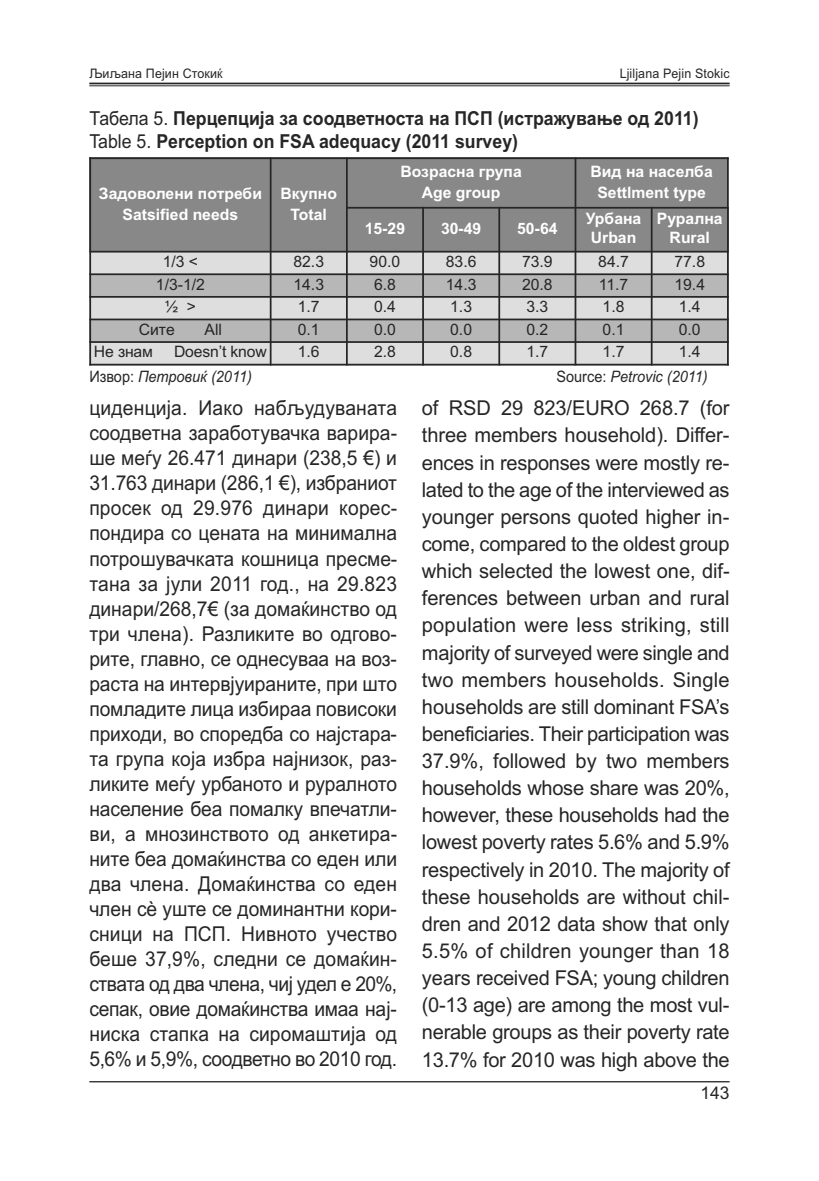
<style>
.page{position:relative;width:819px;height:1181px;background:#fff}
.page>*{position:absolute;margin:0;border:0;box-sizing:border-box;transform-origin:0 0}
.t1{font:20.47px/25px "Arial";letter-spacing:-.015em;color:#272627;text-align:justify;scale:.94 1}
.t2{font:20.47px/27.1px "Arial";letter-spacing:-.015em;color:#272627;text-align:justify}
.t3{font:700 19.25px/23.1px "Arial";color:#272627;scale:.92 1}
.t4{font:17.5px "Arial";color:#272627}
.t5{font:15.75px "Arial";color:#272627}
.t6{font:700 15.75px/21px "Arial";color:#fff;text-align:center}
.t7{font:italic 15.75px "Arial";color:#272627;scale:.92 1}
.t8{font:13.12px "Arial";letter-spacing:.01em;color:#272627;scale:.95 1}
.s1{font-weight:400}
.s2{font-style:normal}
</style>
<div class="page">
<hr style="left:89px;top:83px;width:640px;height:1px;background:#272627">
<hr style="left:89px;top:85px;width:640px;height:1px;background:#272627">
<hr style="left:89px;top:1081px;width:640px;height:1px;background:#272627">
<div style="left:89px;top:157px;width:181px;height:95px;background:#888"></div>
<div style="left:270px;top:157px;width:77px;height:95px;background:#888"></div>
<div style="left:347px;top:157px;width:228px;height:51px;background:#888"></div>
<div style="left:575px;top:157px;width:152px;height:51px;background:#888"></div>
<div style="left:347px;top:208px;width:76px;height:44px;background:#888"></div>
<div style="left:423px;top:208px;width:76px;height:44px;background:#888"></div>
<div style="left:499px;top:208px;width:76px;height:44px;background:#888"></div>
<div style="left:575px;top:208px;width:76px;height:44px;background:#888"></div>
<div style="left:651px;top:208px;width:77px;height:44px;background:#888"></div>
<div style="left:89px;top:252px;width:181px;height:22px;background:#dfdedf"></div>
<div style="left:270px;top:252px;width:77px;height:22px;background:#dfdedf"></div>
<div style="left:347px;top:252px;width:76px;height:22px;background:#dfdedf"></div>
<div style="left:423px;top:252px;width:76px;height:22px;background:#dfdedf"></div>
<div style="left:499px;top:252px;width:76px;height:22px;background:#dfdedf"></div>
<div style="left:575px;top:252px;width:76px;height:22px;background:#dfdedf"></div>
<div style="left:651px;top:252px;width:77px;height:22px;background:#dfdedf"></div>
<div style="left:89px;top:274px;width:181px;height:23px;background:#b8b7b8"></div>
<div style="left:270px;top:274px;width:77px;height:23px;background:#b8b7b8"></div>
<div style="left:347px;top:274px;width:76px;height:23px;background:#b8b7b8"></div>
<div style="left:423px;top:274px;width:76px;height:23px;background:#b8b7b8"></div>
<div style="left:499px;top:274px;width:76px;height:23px;background:#b8b7b8"></div>
<div style="left:575px;top:274px;width:76px;height:23px;background:#b8b7b8"></div>
<div style="left:651px;top:274px;width:77px;height:23px;background:#b8b7b8"></div>
<div style="left:89px;top:297px;width:181px;height:22px;background:#dfdedf"></div>
<div style="left:270px;top:297px;width:77px;height:22px;background:#dfdedf"></div>
<div style="left:347px;top:297px;width:76px;height:22px;background:#dfdedf"></div>
<div style="left:423px;top:297px;width:76px;height:22px;background:#dfdedf"></div>
<div style="left:499px;top:297px;width:76px;height:22px;background:#dfdedf"></div>
<div style="left:575px;top:297px;width:76px;height:22px;background:#dfdedf"></div>
<div style="left:651px;top:297px;width:77px;height:22px;background:#dfdedf"></div>
<div style="left:89px;top:319px;width:181px;height:23px;background:#b8b7b8"></div>
<div style="left:270px;top:319px;width:77px;height:23px;background:#b8b7b8"></div>
<div style="left:347px;top:319px;width:76px;height:23px;background:#b8b7b8"></div>
<div style="left:423px;top:319px;width:76px;height:23px;background:#b8b7b8"></div>
<div style="left:499px;top:319px;width:76px;height:23px;background:#b8b7b8"></div>
<div style="left:575px;top:319px;width:76px;height:23px;background:#b8b7b8"></div>
<div style="left:651px;top:319px;width:77px;height:23px;background:#b8b7b8"></div>
<div style="left:89px;top:342px;width:181px;height:23px;background:#dfdedf"></div>
<div style="left:270px;top:342px;width:77px;height:23px;background:#dfdedf"></div>
<div style="left:347px;top:342px;width:76px;height:23px;background:#dfdedf"></div>
<div style="left:423px;top:342px;width:76px;height:23px;background:#dfdedf"></div>
<div style="left:499px;top:342px;width:76px;height:23px;background:#dfdedf"></div>
<div style="left:575px;top:342px;width:76px;height:23px;background:#dfdedf"></div>
<div style="left:651px;top:342px;width:77px;height:23px;background:#dfdedf"></div>
<hr style="left:89px;top:157px;width:2px;height:208px;background:#272627">
<hr style="left:270px;top:157px;width:1px;height:208px;background:#272627">
<hr style="left:346px;top:157px;width:2px;height:208px;background:#272627">
<hr style="left:422px;top:207px;width:2px;height:158px;background:#272627">
<hr style="left:498px;top:207px;width:2px;height:158px;background:#272627">
<hr style="left:574px;top:157px;width:2px;height:208px;background:#272627">
<hr style="left:650px;top:207px;width:2px;height:158px;background:#272627">
<hr style="left:727px;top:157px;width:1px;height:208px;background:#272627">
<hr style="left:89px;top:157px;width:639px;height:2px;background:#272627">
<hr style="left:346px;top:207px;width:382px;height:2px;background:#272627">
<hr style="left:89px;top:251px;width:639px;height:1px;background:#272627">
<hr style="left:89px;top:273px;width:639px;height:2px;background:#272627">
<hr style="left:89px;top:296px;width:639px;height:2px;background:#272627">
<hr style="left:89px;top:318px;width:639px;height:2px;background:#272627">
<hr style="left:89px;top:341px;width:639px;height:2px;background:#272627">
<hr style="left:89px;top:364px;width:639px;height:1px;background:#272627">
<p class="t8" style="left:89px;top:66px;width:142px">Љиљана Пејин Стокиќ</p>
<p class="t8" style="left:619px;top:66px;width:117px">Ljiljana Pejin Stokic</p>
<p class="t3" style="left:89px;top:106px;width:663px"><span class="s1">Табела 5.</span> Перцепција за соодветноста на ПСП (истражување од 2011)<br><span class="s1">Table 5.</span> Perception on FSA adequacy (2011 survey)</p>
<p class="t6" style="left:99px;top:183px;width:165px">Задоволени потреби<br>Satsified needs</p>
<p class="t6" style="left:280px;top:183px;width:58px">Вкупно<br>Total</p>
<p class="t6" style="left:400px;top:161px;width:123px">Возрасна група<br>Age group</p>
<p class="t6" style="left:590px;top:161px;width:124px">Вид на населба<br>Settlment type</p>
<p class="t6" style="left:365px;top:218px;width:42px">15-29</p>
<p class="t6" style="left:441px;top:218px;width:42px">30-49</p>
<p class="t6" style="left:517px;top:218px;width:42px">50-64</p>
<p class="t6" style="left:585px;top:209px;width:57px;line-height:19.2px">Урбана<br>Urban</p>
<p class="t6" style="left:657px;top:209px;width:67px;line-height:19.2px">Рурална<br>Rural</p>
<p class="t5" style="left:163px;top:252px;width:37px">1/3 &lt;</p>
<p class="t5" style="left:293px;top:252px;width:32px">82.3</p>
<p class="t5" style="left:369px;top:252px;width:32px">90.0</p>
<p class="t5" style="left:446px;top:252px;width:32px">83.6</p>
<p class="t5" style="left:522px;top:252px;width:32px">73.9</p>
<p class="t5" style="left:598px;top:252px;width:32px">84.7</p>
<p class="t5" style="left:674px;top:252px;width:32px">77.8</p>
<p class="t5" style="left:156px;top:275px;width:51px">1/3-1/2</p>
<p class="t5" style="left:293px;top:275px;width:32px">14.3</p>
<p class="t5" style="left:374px;top:275px;width:23px">6.8</p>
<p class="t5" style="left:446px;top:275px;width:32px">14.3</p>
<p class="t5" style="left:522px;top:275px;width:32px">20.8</p>
<p class="t5" style="left:598px;top:275px;width:31px">11.7</p>
<p class="t5" style="left:674px;top:275px;width:32px">19.4</p>
<p class="t5" style="left:165px;top:297px;width:33px">½ &gt;</p>
<p class="t5" style="left:298px;top:297px;width:23px">1.7</p>
<p class="t5" style="left:374px;top:297px;width:23px">0.4</p>
<p class="t5" style="left:450px;top:297px;width:23px">1.3</p>
<p class="t5" style="left:526px;top:297px;width:23px">3.3</p>
<p class="t5" style="left:602px;top:297px;width:23px">1.8</p>
<p class="t5" style="left:678px;top:297px;width:23px">1.4</p>
<p class="t5" style="left:139px;top:320px;width:37px">Сите</p>
<p class="t5" style="left:204px;top:320px;width:19px">All</p>
<p class="t5" style="left:298px;top:320px;width:23px">0.1</p>
<p class="t5" style="left:374px;top:320px;width:23px">0.0</p>
<p class="t5" style="left:450px;top:320px;width:23px">0.0</p>
<p class="t5" style="left:526px;top:320px;width:23px">0.2</p>
<p class="t5" style="left:602px;top:320px;width:23px">0.1</p>
<p class="t5" style="left:678px;top:320px;width:23px">0.0</p>
<p class="t5" style="left:94px;top:343px;width:61px">Не знам</p>
<p class="t5" style="left:174px;top:343px;width:94px">Doesn’t know</p>
<p class="t5" style="left:298px;top:343px;width:23px">1.6</p>
<p class="t5" style="left:374px;top:343px;width:23px">2.8</p>
<p class="t5" style="left:450px;top:343px;width:23px">0.8</p>
<p class="t5" style="left:526px;top:343px;width:23px">1.7</p>
<p class="t5" style="left:602px;top:343px;width:23px">1.7</p>
<p class="t5" style="left:678px;top:343px;width:23px">1.4</p>
<p class="t7" style="left:89px;top:367px;width:178px"><span class="s2">Извор:</span> Петровиќ (2011)</p>
<p class="t7" style="left:556px;top:367px;width:166px"><span class="s2">Source:</span> Petrovic (2011)</p>
<p class="t1" style="left:89px;top:396px;width:329px">циденција. Иако набљудуваната соодветна заработувачка варира&shy;ше меѓу 26.471 динари (238,5 €) и 31.763 динари (286,1 €), избраниот просек од 29.976 динари корес&shy;пондира со цената на минимална потрошувачката кошница пресме&shy;тана за јули 2011 год., на 29.823 динари/268,7€ (за домаќинство од три члена). Разликите во одгово&shy;рите, главно, се однесуваа на воз&shy;раста на интервјуираните, при што помладите лица избираа повисоки приходи, во споредба со најстара&shy;та група која избра најнизок, раз&shy;ликите меѓу урбаното и руралното население беа помалку впечатли&shy;ви, а мнозинството од анкетира&shy;ните беа домаќинства со еден или два члена. Домаќинства со еден член сè уште се доминантни кори&shy;сници на ПСП. Нивното учество беше 37,9%, следни се домаќин&shy;ствата од два члена, чиј удел е 20%, сепак, овие домаќинства имаа нај&shy;ниска стапка на сиромаштија од 5,6% и 5,9%, соодветно во 2010 год.</p>
<p class="t2" style="left:422px;top:395px;width:309px">of RSD 29 823/EURO 268.7 (for three members household). Differ&shy;ences in responses were mostly re&shy;lated to the age of the interviewed as younger persons quoted higher in&shy;come, compared to the oldest group which selected the lowest one, dif&shy;ferences between urban and rural population were less striking, still majority of surveyed were single and two members households. Single households are still dominant FSA’s beneficiaries. Their participation was 37.9%, followed by two members households whose share was 20%, however, these households had the lowest poverty rates 5.6% and 5.9% respectively in 2010. The majority of these households are without chil&shy;dren and 2012 data show that only 5.5% of children younger than 18 years received FSA; young children (0-13 age) are among the most vul&shy;nerable groups as their poverty rate 13.7% for 2010 was high above the</p>
<p class="t4" style="left:700px;top:1082px;width:31px">143</p>
</div>
